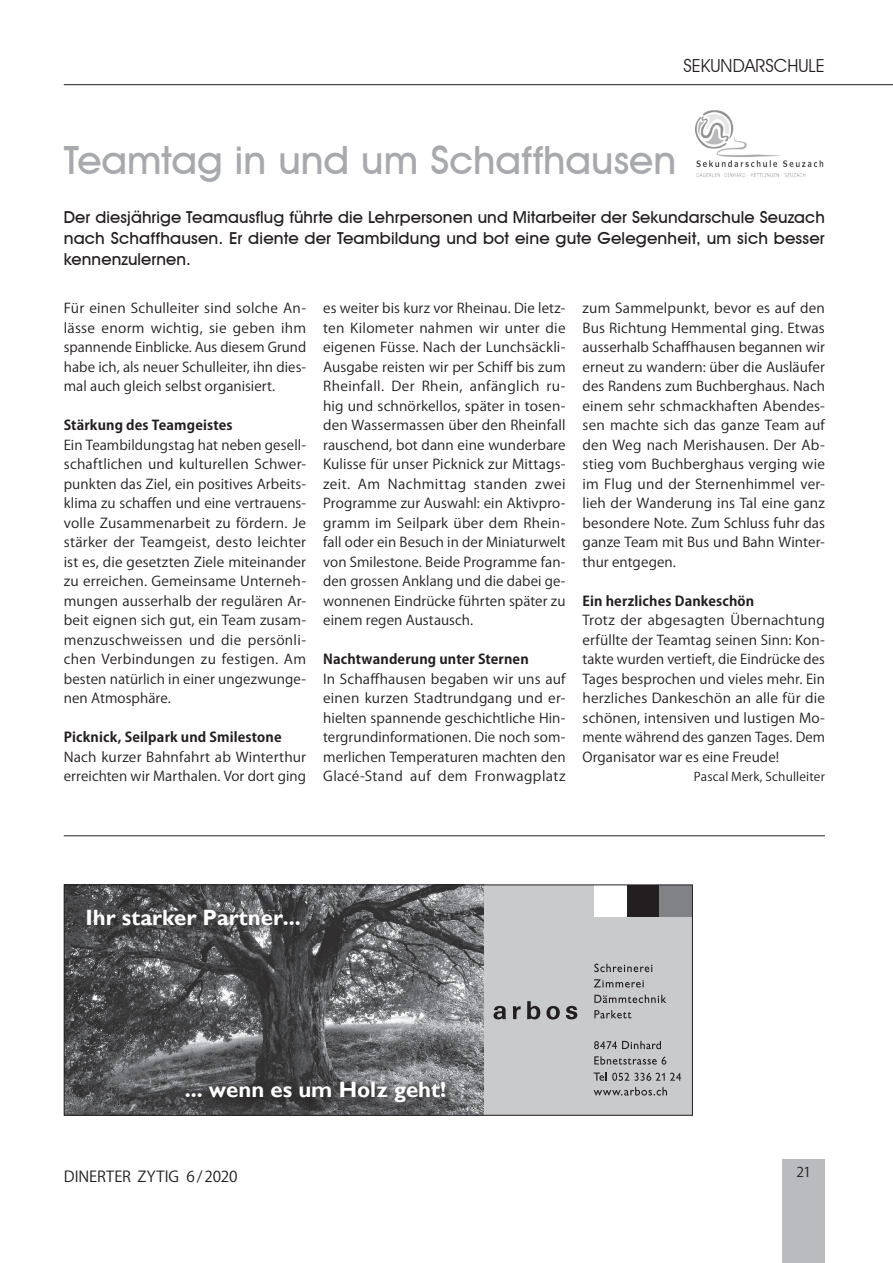
<style>
.page{position:relative;width:893px;height:1263px;background:#fff}
.page>*{position:absolute;margin:0;border:0;box-sizing:border-box;transform-origin:0 0}
.t1{font:500 39px "Avant Garde IT Cby BT";color:#a8a9ad}
.t2{font:700 22.2px "Gill Sans";color:#fff}
.t3{font:18px "Avant Garde IT Cby BT";color:#231f20}
.t4{font:500 16.5px/21px "Avant Garde IT Cby BT";letter-spacing:.005em;color:#231f20;text-align:justify}
.t5{font:15px "Koz Go Pro";letter-spacing:-.005em;color:#231f20}
.t6{font:13.5px/19.5px "Koz Go Pro";letter-spacing:.005em;color:#231f20;text-align:justify;scale:1.04 1}
.t7{font:13.5px/19.5px "Koz Go Pro";letter-spacing:.005em;color:#231f20;text-align:justify}
.t8{font:700 13.5px "Koz Go Pro";letter-spacing:.01em;color:#231f20}
.t9{font:12px "Koz Go Pr 6 N";letter-spacing:.015em;color:#231f20}
</style>
<div class="page">
<div style="left:782px;top:1160px;width:43px;height:103px;background:#babbbe"></div>
<hr style="left:64px;top:84px;width:829px;height:1px;background:#231f20">
<img style="left:695px;top:110px;width:129px;height:67px">
<div style="left:483px;top:885px;width:209px;height:230px;background:#c9cacc"></div>
<svg style="left:594px;top:964px;width:58px;height:8px"></svg>
<svg style="left:594px;top:979px;width:50px;height:8px"></svg>
<svg style="left:594px;top:995px;width:72px;height:8px"></svg>
<svg style="left:594px;top:1010px;width:37px;height:8px"></svg>
<svg style="left:594px;top:1041px;width:67px;height:8px"></svg>
<svg style="left:594px;top:1056px;width:72px;height:9px"></svg>
<svg style="left:594px;top:1072px;width:35px;height:9px"></svg>
<svg style="left:635px;top:1072px;width:46px;height:9px"></svg>
<svg style="left:594px;top:1087px;width:73px;height:8px"></svg>
<div style="left:627px;top:885px;width:32px;height:32px;background:#231f20"></div>
<div style="left:659px;top:885px;width:33px;height:32px;background:#808285"></div>
<div style="left:594px;top:885px;width:33px;height:32px;background:#fff"></div>
<svg style="left:493px;top:1006px;width:13px;height:13px"></svg>
<svg style="left:513px;top:1006px;width:8px;height:13px"></svg>
<svg style="left:527px;top:1001px;width:13px;height:18px"></svg>
<svg style="left:546px;top:1006px;width:14px;height:13px"></svg>
<svg style="left:566px;top:1006px;width:11px;height:13px"></svg>
<img style="left:66px;top:886px;width:417px;height:227px">
<div style="left:82px;top:905px;width:229px;height:32px;background:#231f20;opacity:.75"></div>
<div style="left:181px;top:1077px;width:275px;height:37px;background:#231f20;opacity:.75"></div>
<div style="left:64px;top:884px;width:629px;height:231px;border:1px solid #231f20"></div>
<hr style="left:64px;top:835px;width:761px;height:1px;background:#231f20">
<h3 class="t3" style="left:683px;top:55px;width:143px">SEKUNDARSCHULE</h3>
<h1 class="t1" style="left:64px;top:137px;width:614px">Teamtag in und um Schaffhausen</h1>
<p class="t4" style="left:64px;top:207px;width:763px">Der diesjährige Teamausflug führte die Lehrpersonen und Mitarbeiter der Sekundarschule Seuzach nach Schaffhausen. Er diente der Teambildung und bot eine gute Gelegenheit, um sich besser kennenzulernen.</p>
<p class="t6" style="left:64px;top:299px;width:235px">Für einen Schulleiter sind solche An&shy;lässe enorm wichtig, sie geben ihm spannende Einblicke. Aus diesem Grund habe ich, als neuer Schulleiter, ihn dies&shy;mal auch gleich selbst organisiert.</p>
<p class="t8" style="left:64px;top:417px;width:170px">Stärkung des Teamgeistes</p>
<p class="t7" style="left:64px;top:435px;width:244px">Ein Teambildungstag hat neben gesell&shy;schaftlichen und kulturellen Schwer&shy;punkten das Ziel, ein positives Arbeits&shy;klima zu schaffen und eine vertrauens&shy;volle Zusammenarbeit zu fördern. Je stärker der Teamgeist, desto leichter ist es, die gesetzten Ziele miteinander zu erreichen. Gemeinsame Unterneh&shy;mungen ausserhalb der regulären Ar&shy;beit eignen sich gut, ein Team zusam&shy;menzuschweissen und die persönli&shy;chen Verbindungen zu festigen. Am besten natürlich in einer ungezwunge&shy;nen Atmosphäre.</p>
<p class="t8" style="left:64px;top:729px;width:219px">Picknick, Seilpark und Smilestone</p>
<p class="t6" style="left:64px;top:747px;width:235px">Nach kurzer Bahnfahrt ab Winterthur erreichten wir Marthalen. Vor dort ging</p>
<p class="t7" style="left:323px;top:299px;width:244px">es weiter bis kurz vor Rheinau. Die letz&shy;ten Kilometer nahmen wir unter die eigenen Füsse. Nach der Lunchsäckli-Ausgabe reisten wir per Schiff bis zum Rheinfall. Der Rhein, anfänglich ru&shy;hig und schnörkellos, später in tosen&shy;den Wassermassen über den Rheinfall rauschend, bot dann eine wunderbare Kulisse für unser Picknick zur Mittags&shy;zeit. Am Nachmittag standen zwei Programme zur Auswahl: ein Aktivpro&shy;gramm im Seilpark über dem Rhein&shy;fall oder ein Besuch in der Miniaturwelt von Smilestone. Beide Programme fan&shy;den grossen Anklang und die dabei ge&shy;wonnenen Eindrücke führten später zu einem regen Austausch.</p>
<p class="t8" style="left:323px;top:651px;width:207px">Nachtwanderung unter Sternen</p>
<p class="t6" style="left:323px;top:669px;width:235px">In Schaffhausen begaben wir uns auf einen kurzen Stadtrundgang und er&shy;hielten spannende geschichtliche Hin&shy;tergrundinformationen. Die noch som&shy;merlichen Temperaturen machten den Glacé-Stand auf dem Fronwagplatz</p>
<p class="t6" style="left:583px;top:299px;width:235px">zum Sammelpunkt, bevor es auf den Bus Richtung Hemmental ging. Etwas ausserhalb Schaffhausen begannen wir erneut zu wandern: über die Ausläufer des Randens zum Buchberghaus. Nach einem sehr schmackhaften Abendes&shy;sen machte sich das ganze Team auf den Weg nach Merishausen. Der Ab&shy;stieg vom Buchberghaus verging wie im Flug und der Sternenhimmel ver&shy;lieh der Wanderung ins Tal eine ganz besondere Note. Zum Schluss fuhr das ganze Team mit Bus und Bahn Winter&shy;thur entgegen.</p>
<p class="t8" style="left:583px;top:592px;width:173px">Ein herzliches Dankeschön</p>
<p class="t6" style="left:583px;top:611px;width:235px">Trotz der abgesagten Übernachtung erfüllte der Teamtag seinen Sinn: Kon&shy;takte wurden vertieft, die Eindrücke des Tages besprochen und vieles mehr. Ein herzliches Dankeschön an alle für die schönen, intensiven und lustigen Mo&shy;mente während des ganzen Tages. Dem Organisator war es eine Freude!</p>
<p class="t9" style="left:694px;top:770px;width:133px">Pascal Merk, Schulleiter</p>
<h2 class="t2" style="left:86px;top:904px;width:217px">Ihr starker Partner...</h2>
<h2 class="t2" style="left:185px;top:1076px;width:263px">... wenn es um Holz geht!</h2>
<p class="t5" style="left:64px;top:1167px;width:175px">DINERTER ZYTIG 6/2020</p>
<p class="t7" style="left:796px;top:1162px;width:16px">21</p>
</div>
